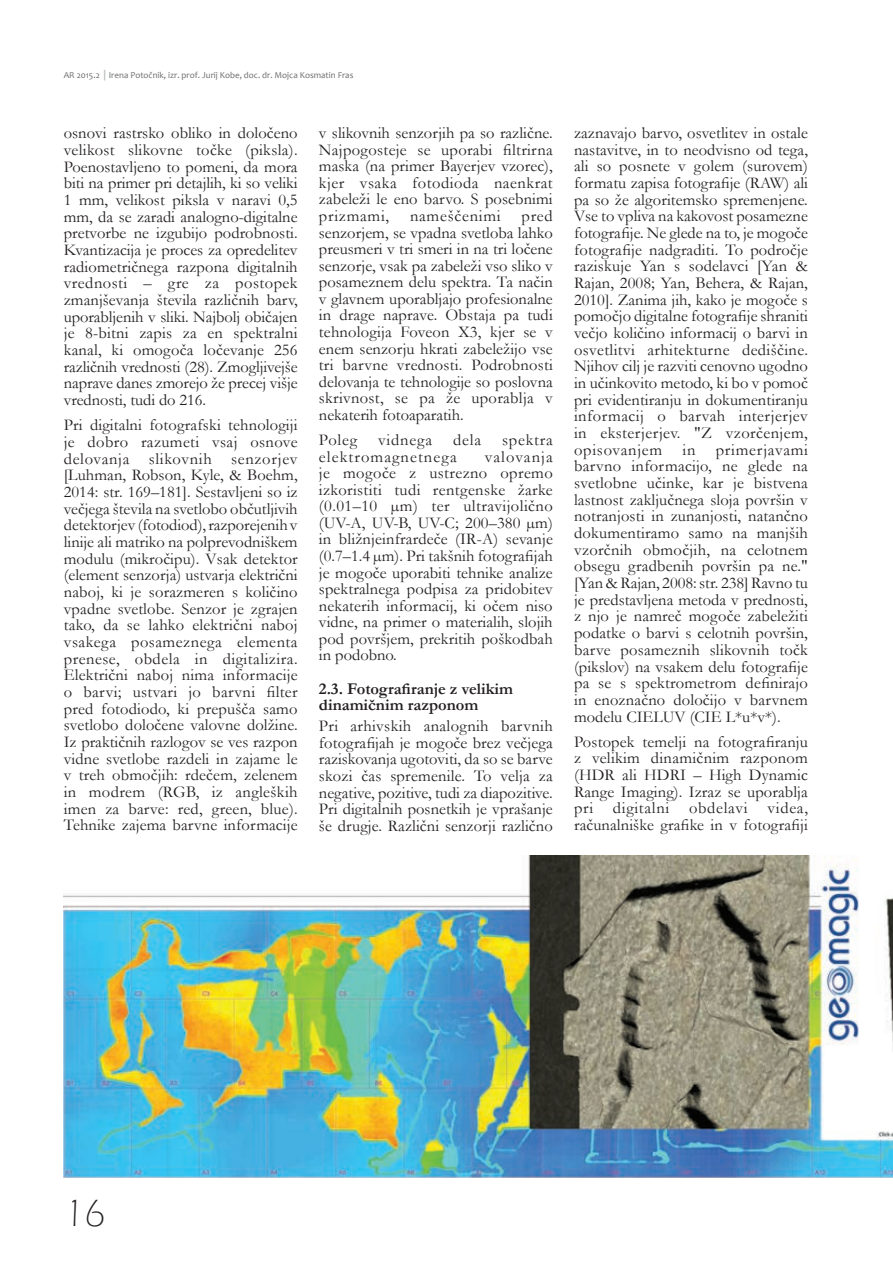
<style>
.page{position:relative;width:893px;height:1263px;background:#fff}
.page>*{position:absolute;margin:0;border:0;box-sizing:border-box;transform-origin:0 0}
.t1{font:300 39px "Eras ITC";color:#231f20}
.Article_Body_text_SL{font:16.5px/16.6px "Garamond";letter-spacing:.005em;color:#231f20;text-align:justify}
.t2{font:700 16.5px/16.5px "Garamond";color:#231f20}
.Article_Body_text_SL-2{font:16.5px "Garamond";letter-spacing:.045em;color:#231f20}
.Article_Body_text_SL-3{font:16.5px "Garamond";letter-spacing:.065em;color:#231f20}
.t3{font:9px "Candara";color:#6c6d70}
</style>
<div class="page">
<img style="left:64px;top:855px;width:829px;height:323px">
<p class="t3" style="left:64px;top:70px;width:291px">AR 2015.2 Irena Potočnik, izr. prof. Jurij Kobe, doc. dr. Mojca Kosmatin Fras</p>
<p class="Article_Body_text_SL" style="left:64px;top:124px;width:235px">osnovi rastrsko obliko in določeno velikost slikovne točke (piksla).<br>Poenostavljeno to pomeni, da mora biti na primer pri detajlih, ki so veliki 1 mm, velikost piksla v naravi 0,5 mm, da se zaradi analogno-digitalne pretvorbe ne izgubijo podrobnosti.<br>Kvantizacija je proces za opredelitev radiometričnega razpona digitalnih vrednosti – gre za postopek zmanjševanja števila različnih barv, uporabljenih v sliki. Najbolj običajen je 8-bitni zapis za en spektralni kanal, ki omogoča ločevanje 256 različnih vrednosti (28). Zmogljivejše naprave danes zmorejo že precej višje vrednosti, tudi do 216.</p>
<p class="Article_Body_text_SL" style="left:64px;top:416px;width:235px">Pri digitalni fotografski tehnologiji je dobro razumeti vsaj osnove delovanja slikovnih senzorjev [Luhman, Robson, Kyle, &amp; Boehm, 2014: str. 169–181]. Sestavljeni so iz večjega števila na svetlobo občutljivih detektorjev (fotodiod), razporejenih v linije ali matriko na polprevodniškem modulu (mikročipu). Vsak detektor (element senzorja) ustvarja električni naboj, ki je sorazmeren s količino vpadne svetlobe. Senzor je zgrajen tako, da se lahko električni naboj vsakega posameznega elementa prenese, obdela in digitalizira.<br>Električni naboj nima informacije o barvi; ustvari jo barvni filter pred fotodiodo, ki prepušča samo svetlobo določene valovne dolžine.<br>Iz praktičnih razlogov se ves razpon vidne svetlobe razdeli in zajame le v treh območjih: rdečem, zelenem in modrem (RGB, iz angleških imen za barve: red, green, blue).<br>Tehnike zajema barvne informacije</p>
<p class="Article_Body_text_SL" style="left:319px;top:124px;width:235px">v slikovnih senzorjih pa so različne.<br>Najpogosteje se uporabi filtrirna maska (na primer Bayerjev vzorec), kjer vsaka fotodioda naenkrat zabeleži le eno barvo. S posebnimi prizmami,</p>
<p class="Article_Body_text_SL" style="left:319px;top:207px;width:235px;text-indent:203px">pred senzorjem, se vpadna svetloba lahko preusmeri v tri smeri in na tri ločene senzorje, vsak pa zabeleži vso sliko v posameznem delu spektra. Ta način v glavnem uporabljajo profesionalne in drage naprave. Obstaja pa tudi tehnologija Foveon X3, kjer se v enem senzorju hkrati zabeležijo vse tri barvne vrednosti. Podrobnosti delovanja te tehnologije so poslovna skrivnost, se pa že uporablja v nekaterih fotoaparatih.</p>
<p class="Article_Body_text_SL" style="left:319px;top:431px;width:40px">Poleg</p>
<p class="Article_Body_text_SL-2" style="left:378px;top:429px;width:56px">vidnega</p>
<p class="Article_Body_text_SL" style="left:453px;top:431px;width:29px">dela</p>
<p class="Article_Body_text_SL-2" style="left:502px;top:429px;width:52px">spektra</p>
<p class="Article_Body_text_SL-3" style="left:319px;top:445px;width:140px">elektromagnetnega</p>
<p class="Article_Body_text_SL-2" style="left:410px;top:205px;width:92px">nameščenimi</p>
<p class="Article_Body_text_SL" style="left:319px;top:448px;width:235px;text-indent:166px">valovanja je mogoče z ustrezno opremo izkoristiti tudi rentgenske žarke (0.01–10 µm) ter ultravijolično (UV-A, UV-B, UV-C; 200–380 µm) in bližnjeinfrardeče (IR-A) sevanje (0.7–1.4 µm). Pri takšnih fotografijah je mogoče uporabiti tehnike analize spektralnega podpisa za pridobitev nekaterih informacij, ki očem niso vidne, na primer o materialih, slojih pod površjem, prekritih poškodbah in podobno.</p>
<p class="t2" style="left:319px;top:680px;width:196px">2.3. Fotografiranje z velikim dinamičnim razponom</p>
<p class="Article_Body_text_SL" style="left:319px;top:717px;width:235px">Pri arhivskih analognih barvnih fotografijah je mogoče brez večjega raziskovanja ugotoviti, da so se barve skozi čas spremenile. To velja za negative, pozitive, tudi za diapozitive.<br>Pri digitalnih posnetkih je vprašanje še drugje. Različni senzorji različno</p>
<p class="Article_Body_text_SL" style="left:574px;top:124px;width:235px">zaznavajo barvo, osvetlitev in ostale nastavitve, in to neodvisno od tega, ali so posnete v golem (surovem) formatu zapisa fotografije (RAW) ali pa so že algoritemsko spremenjene.<br>Vse to vpliva na kakovost posamezne fotografije. Ne glede na to, je mogoče fotografije nadgraditi. To področje raziskuje Yan s sodelavci [Yan &amp; Rajan, 2008; Yan, Behera, &amp; Rajan, 2010]. Zanima jih, kako je mogoče s pomočjo digitalne fotografije shraniti večjo količino informacij o barvi in osvetlitvi arhitekturne dediščine.<br>Njihov cilj je razviti cenovno ugodno in učinkovito metodo, ki bo v pomoč pri evidentiranju in dokumentiranju informacij o barvah interjerjev in eksterjerjev. "Z vzorčenjem, opisovanjem in primerjavami barvno informacijo, ne glede na svetlobne učinke, kar je bistvena lastnost zaključnega sloja površin v notranjosti in zunanjosti, natančno dokumentiramo samo na manjših vzorčnih območjih, na celotnem obsegu gradbenih površin pa ne." [Yan &amp; Rajan, 2008: str. 238] Ravno tu je predstavljena metoda v prednosti, z njo je namreč mogoče zabeležiti podatke o barvi s celotnih površin, barve posameznih slikovnih točk (pikslov) na vsakem delu fotografije pa se s spektrometrom definirajo in enoznačno določijo v barvnem modelu CIELUV (CIE L*u*v*).</p>
<p class="Article_Body_text_SL" style="left:574px;top:733px;width:235px">Postopek temelji na fotografiranju z velikim dinamičnim razponom (HDR ali HDRI – High Dynamic Range Imaging). Izraz se uporablja pri digitalni obdelavi videa, računalniške grafike in v fotografiji</p>
<h1 class="t1" style="left:64px;top:1191px;width:43px">16</h1>
</div>
